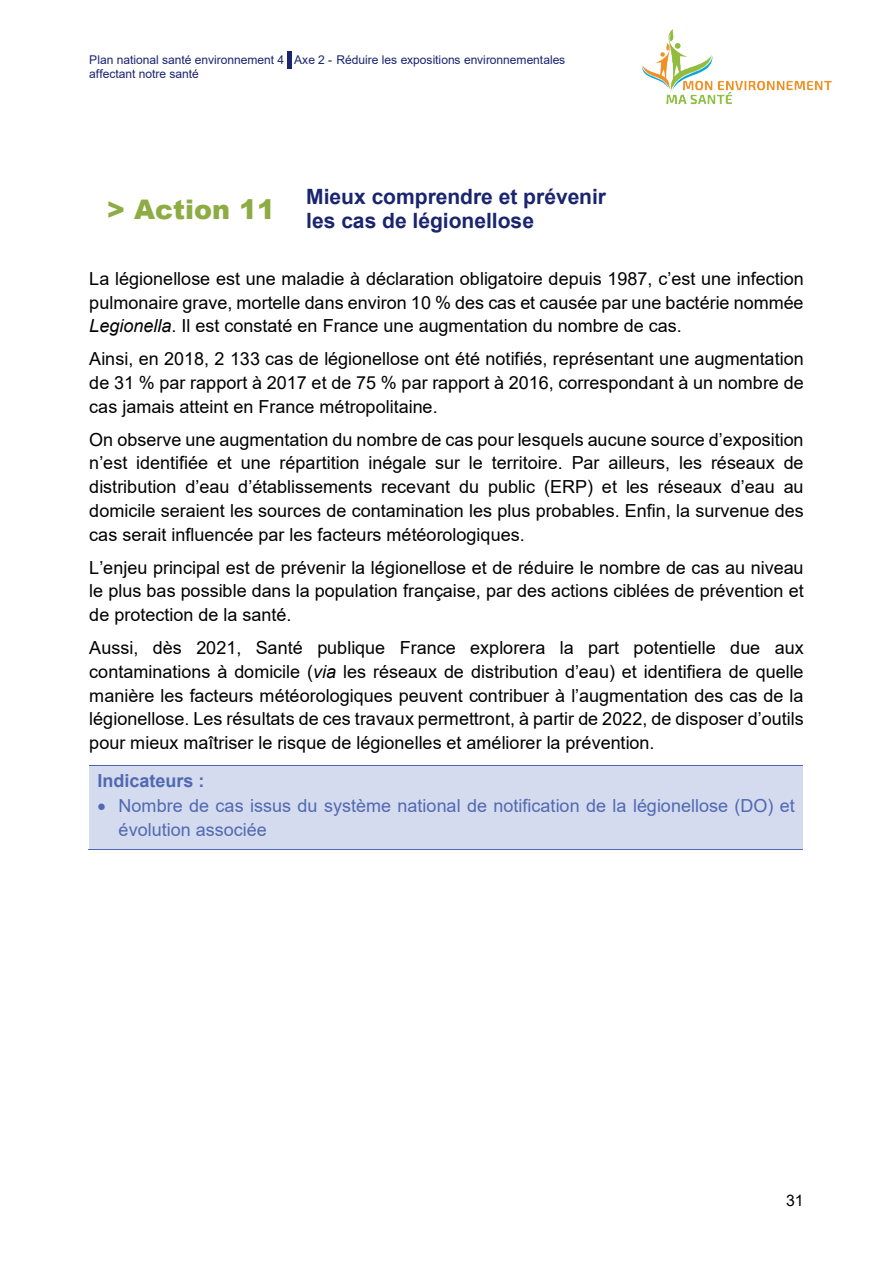
<style>
.page{position:relative;width:893px;height:1263px;background:#fff}
.page>*{position:absolute;margin:0;border:0;box-sizing:border-box;transform-origin:0 0}
.t1{font:900 27px "Arial";color:#8dac43}
.t2{font:700 21px/24.2px "Arial";color:#1a2570}
.t3{font:18px/23.9px "Arial";color:#000;text-align:justify}
.t4{font:18px/23.7px "Arial";color:#5069b2}
.t5{font:700 18px "Arial";color:#5069b2}
.t6{font:15.9px "Arial";color:#000}
.t7{font:12px/13.8px "Arial";letter-spacing:-.005em;color:#1a2570}
.s1{font-style:italic}
</style>
<div class="page">
<hr style="left:288px;top:51px;width:4px;height:18px;background:#1a2570">
<img style="left:642px;top:30px;width:189px;height:75px">
<div style="left:89px;top:766px;width:714px;height:83px;background:#d5dbee"></div>
<hr style="left:89px;top:765px;width:714px;height:1px;background:#5069b2">
<hr style="left:88px;top:849px;width:715px;height:1px;background:#5069b2">
<p class="t7" style="left:89px;top:53px;width:477px">Plan national santé environnement 4 Axe 2 - Réduire les expositions environnementales affectant notre santé</p>
<p class="t1" style="left:107px;top:190px;width:169px">&gt; Action 11</p>
<p class="t2" style="left:306px;top:185px;width:301px">Mieux comprendre et prévenir les cas de légionellose</p>
<p class="t3" style="left:89px;top:266px;width:716px">La légionellose est une maladie à déclaration obligatoire depuis 1987, c’est une infection pulmonaire grave, mortelle dans environ 10 % des cas et causée par une bactérie nommée <span class="s1">Legionella</span>. Il est constaté en France une augmentation du nombre de cas.</p>
<p class="t3" style="left:89px;top:347px;width:716px">Ainsi, en 2018, 2 133 cas de légionellose ont été notifiés, représentant une augmentation de 31 % par rapport à 2017 et de 75 % par rapport à 2016, correspondant à un nombre de cas jamais atteint en France métropolitaine.</p>
<p class="t3" style="left:89px;top:427px;width:716px">On observe une augmentation du nombre de cas pour lesquels aucune source d’exposition n’est identifiée et une répartition inégale sur le territoire. Par ailleurs, les réseaux de distribution d’eau d’établissements recevant du public (ERP) et les réseaux d’eau au domicile seraient les sources de contamination les plus probables. Enfin, la survenue des cas serait influencée par les facteurs météorologiques.</p>
<p class="t3" style="left:89px;top:555px;width:716px">L’enjeu principal est de prévenir la légionellose et de réduire le nombre de cas au niveau le plus bas possible dans la population française, par des actions ciblées de prévention et de protection de la santé.</p>
<p class="t3" style="left:89px;top:636px;width:716px">Aussi, dès 2021, Santé publique France explorera la part potentielle due aux contaminations à domicile (<span class="s1">via</span> les réseaux de distribution d’eau) et identifiera de quelle manière les facteurs météorologiques peuvent contribuer à l’augmentation des cas de la légionellose. Les résultats de ces travaux permettront, à partir de 2022, de disposer d’outils pour mieux maîtriser le risque de légionelles et améliorer la prévention.</p>
<p class="t5" style="left:97px;top:768px;width:109px">Indicateurs :</p>
<p class="t4" style="left:119px;top:794px;width:678px;text-indent:-21px">• Nombre de cas issus du système national de notification de la légionellose (DO) et évolution associée</p>
<p class="t6" style="left:786px;top:1190px;width:19px">31</p>
</div>
